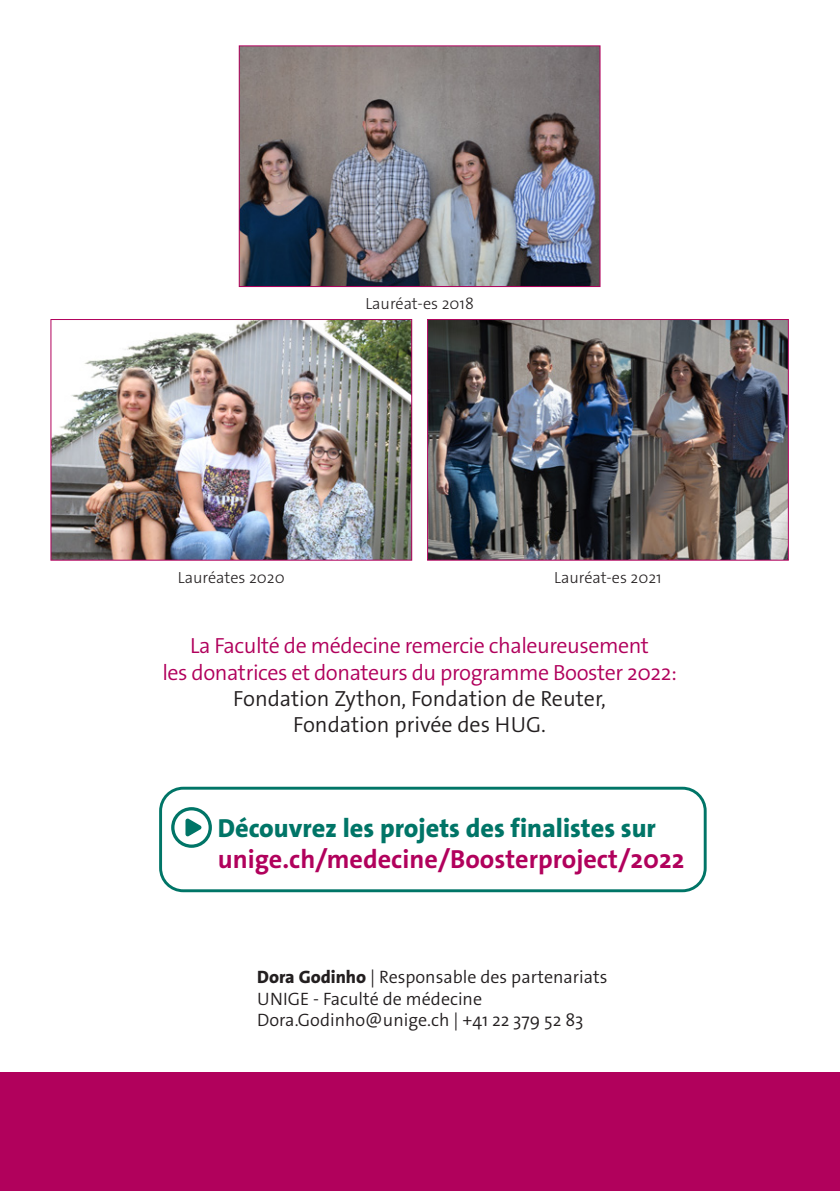
<style>
.page{position:relative;width:840px;height:1191px;background:#fff}
.page>*{position:absolute;margin:0;border:0;box-sizing:border-box;transform-origin:0 0}
.t1{font:700 26.2px "The Sans Os F";color:#b1015c}
.t2{font:800 26.2px "The Sans Os F";color:#007567}
.t3{font:300 22px/26.4px "The Sans Os F";letter-spacing:-.02em;color:#b1015c;text-align:center}
.t4{font:300 22px/26.4px "The Sans Os F";color:#231f20;text-align:center}
.t5{font:300 18px/21.6px "The Sans Os F";color:#231f20}
.t6{font:300 16.2px "The Sans Os F";color:#231f20}
.s1{font-weight:800}
</style>
<div class="page">
<div style="left:0;top:1072px;width:839px;height:119px;background:#b1015c"></div>
<div style="left:159px;top:786px;width:547px;height:106px;border:3px solid #007567;border-radius:23px"></div>
<svg style="left:171px;top:807px;width:41px;height:41px"></svg>
<img style="left:50px;top:319px;width:362px;height:242px">
<img style="left:427px;top:319px;width:361px;height:242px">
<img style="left:238px;top:45px;width:362px;height:242px">
<p class="t6" style="left:365px;top:293px;width:110px">Lauréat-es 2018</p>
<p class="t6" style="left:178px;top:567px;width:108px">Lauréates 2020</p>
<p class="t6" style="left:554px;top:567px;width:109px">Lauréat-es 2021</p>
<p class="t3" style="left:162px;top:633px;width:515px">La Faculté de médecine remercie chaleureusement<br>les donatrices et donateurs du programme Booster 2022:</p>
<p class="t4" style="left:233px;top:685px;width:374px">Fondation Zython, Fondation de Reuter,<br>Fondation privée des HUG.</p>
<p class="t2" style="left:218px;top:811px;width:439px">Découvrez les projets des finalistes sur</p>
<p class="t1" style="left:218px;top:842px;width:468px">unige.ch/medecine/Boosterproject/2022</p>
<p class="t5" style="left:257px;top:966px;width:351px"><span class="s1">Dora Godinho</span> | Responsable des partenariats<br>UNIGE - Faculté de médecine</p>
<p class="t5" style="left:257px;top:1009px;width:327px">Dora.Godinho@unige.ch | +41 22 379 52 83</p>
</div>
